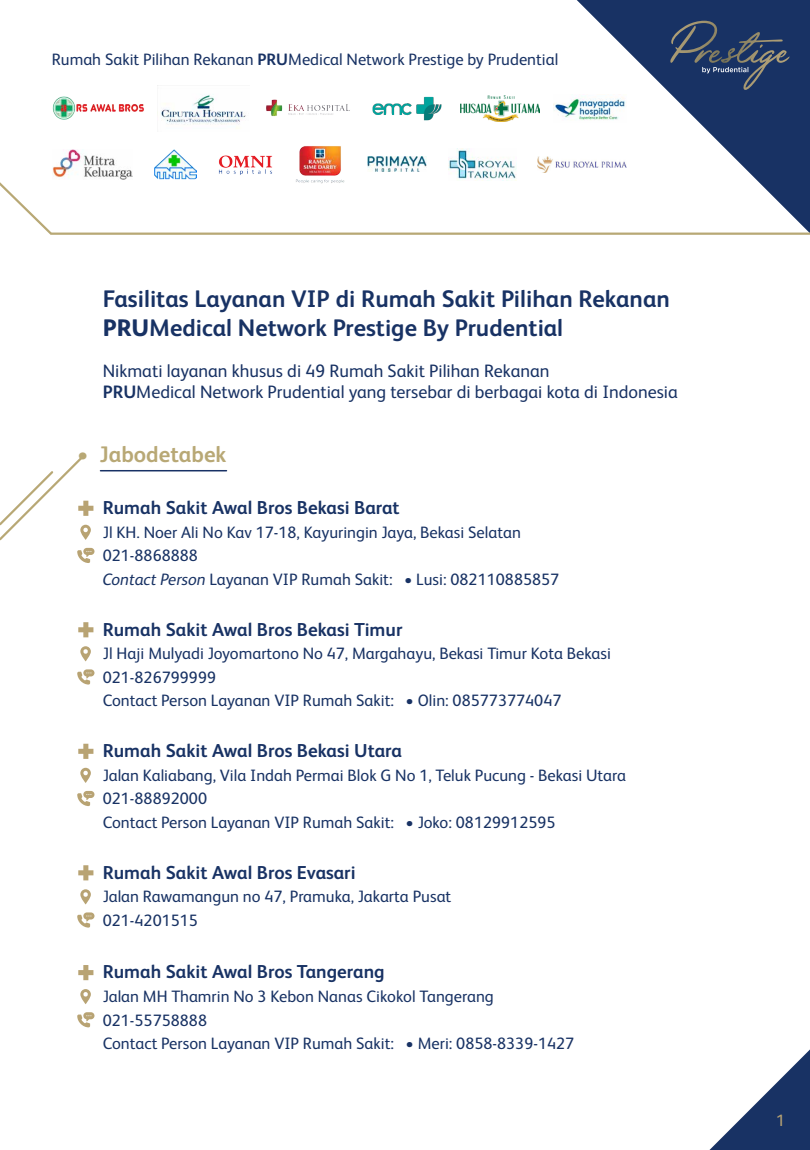
<style>
.page{position:relative;width:810px;height:1150px;background:#fff}
.page>*{position:absolute;margin:0;border:0;box-sizing:border-box;transform-origin:0 0}
.t1{font:700 24px/28.8px "FS Albert Pro";color:#183264}
.t2{font:700 22.5px "FS Albert Pro";color:#b8a875}
.t3{font:700 18.75px "FS Albert Pro";color:#183264}
.t4{font:18px/21.6px "FS Albert Pro";color:#183264}
.t5{font:16.5px/23.5px "FS Albert Pro";color:#183264}
.t6{font:16.5px "FS Albert Pro";color:#b8a373}
.s1{font-weight:700}
.s2{font-weight:800}
.s3{font-style:italic}
</style>
<div class="page">
<svg style="left:709px;top:1049px;width:101px;height:101px"></svg>
<svg style="left:577px;top:0;width:233px;height:164px;fill:#183264"></svg>
<svg style="left:670px;top:21px;width:120px;height:69px;background:#2d4166"></svg>
<img style="left:53px;top:96px;width:91px;height:24px">
<img style="left:161px;top:95px;width:85px;height:34px">
<img style="left:266px;top:99px;width:84px;height:17px">
<img style="left:372px;top:96px;width:70px;height:25px">
<img style="left:460px;top:95px;width:80px;height:26px">
<img style="left:553px;top:94px;width:73px;height:29px">
<img style="left:60px;top:149px;width:55px;height:15px">
<img style="left:158px;top:149px;width:32px;height:15px">
<img style="left:219px;top:155px;width:54px;height:9px">
<img style="left:299px;top:146px;width:42px;height:18px">
<img style="left:367px;top:156px;width:59px;height:8px">
<img style="left:448px;top:148px;width:64px;height:16px">
<img style="left:538px;top:156px;width:88px;height:8px">
<svg style="left:77px;top:548px;width:18px;height:15px"></svg>
<svg style="left:80px;top:646px;width:11px;height:15px"></svg>
<svg style="left:77px;top:669px;width:18px;height:15px"></svg>
<svg style="left:78px;top:622px;width:15px;height:15px"></svg>
<svg style="left:80px;top:768px;width:11px;height:15px"></svg>
<svg style="left:77px;top:791px;width:18px;height:15px"></svg>
<svg style="left:78px;top:744px;width:15px;height:15px"></svg>
<svg style="left:80px;top:889px;width:11px;height:15px"></svg>
<svg style="left:77px;top:912px;width:18px;height:15px"></svg>
<svg style="left:78px;top:865px;width:15px;height:15px"></svg>
<svg style="left:80px;top:989px;width:11px;height:15px"></svg>
<svg style="left:77px;top:1012px;width:18px;height:15px"></svg>
<svg style="left:78px;top:965px;width:15px;height:15px"></svg>
<svg style="left:0;top:455px;width:93px;height:86px"></svg>
<hr style="left:100px;top:470px;width:126px;height:1px;background:#183165">
<svg style="left:0;top:164px;width:810px;height:71px"></svg>
<p class="t5" style="left:52px;top:47px;width:508px">Rumah Sakit Pilihan Rekanan <span class="s1">PRU</span>Medical Network Prestige by Prudential</p>
<h1 class="t1" style="left:103px;top:283px;width:569px">Fasilitas Layanan VIP di Rumah Sakit Pilihan Rekanan<br><span class="s2">PRU</span>Medical Network Prestige By Prudential</h1>
<p class="t4" style="left:103px;top:358px;width:577px">Nikmati layanan khusus di 49 Rumah Sakit Pilihan Rekanan<br><span class="s1">PRU</span>Medical Network Prudential yang tersebar di berbagai kota di Indonesia</p>
<h2 class="t2" style="left:77px;top:438px;width:151px">• Jabodetabek</h2>
<p class="t3" style="left:103px;top:494px;width:298px">Rumah Sakit Awal Bros Bekasi Barat</p>
<p class="t5" style="left:103px;top:519px;width:458px">Jl KH. Noer Ali No Kav 17-18, Kayuringin Jaya, Bekasi Selatan<br>021-8868888<br><span class="s3">Contact Person</span> Layanan VIP Rumah Sakit: • Lusi: 082110885857</p>
<p class="t3" style="left:103px;top:616px;width:301px">Rumah Sakit Awal Bros Bekasi Timur</p>
<p class="t5" style="left:103px;top:640px;width:510px">Jl Haji Mulyadi Joyomartono No 47, Margahayu, Bekasi Timur Kota Bekasi<br>021-826799999<br>Contact Person Layanan VIP Rumah Sakit: • Olin: 085773774047</p>
<p class="t3" style="left:103px;top:737px;width:301px">Rumah Sakit Awal Bros Bekasi Utara</p>
<p class="t5" style="left:103px;top:762px;width:525px">Jalan Kaliabang, Vila Indah Permai Blok G No 1, Teluk Pucung - Bekasi Utara<br>021-88892000<br>Contact Person Layanan VIP Rumah Sakit: • Joko: 08129912595</p>
<p class="t3" style="left:103px;top:859px;width:254px">Rumah Sakit Awal Bros Evasari</p>
<p class="t5" style="left:103px;top:883px;width:350px">Jalan Rawamangun no 47, Pramuka, Jakarta Pusat<br>021-4201515</p>
<p class="t3" style="left:103px;top:959px;width:283px">Rumah Sakit Awal Bros Tangerang</p>
<p class="t5" style="left:103px;top:983px;width:473px">Jalan MH Thamrin No 3 Kebon Nanas Cikokol Tangerang<br>021-55758888<br>Contact Person Layanan VIP Rumah Sakit: • Meri: 0858-8339-1427</p>
<p class="t6" style="left:776px;top:1108px;width:11px">1</p>
</div>
